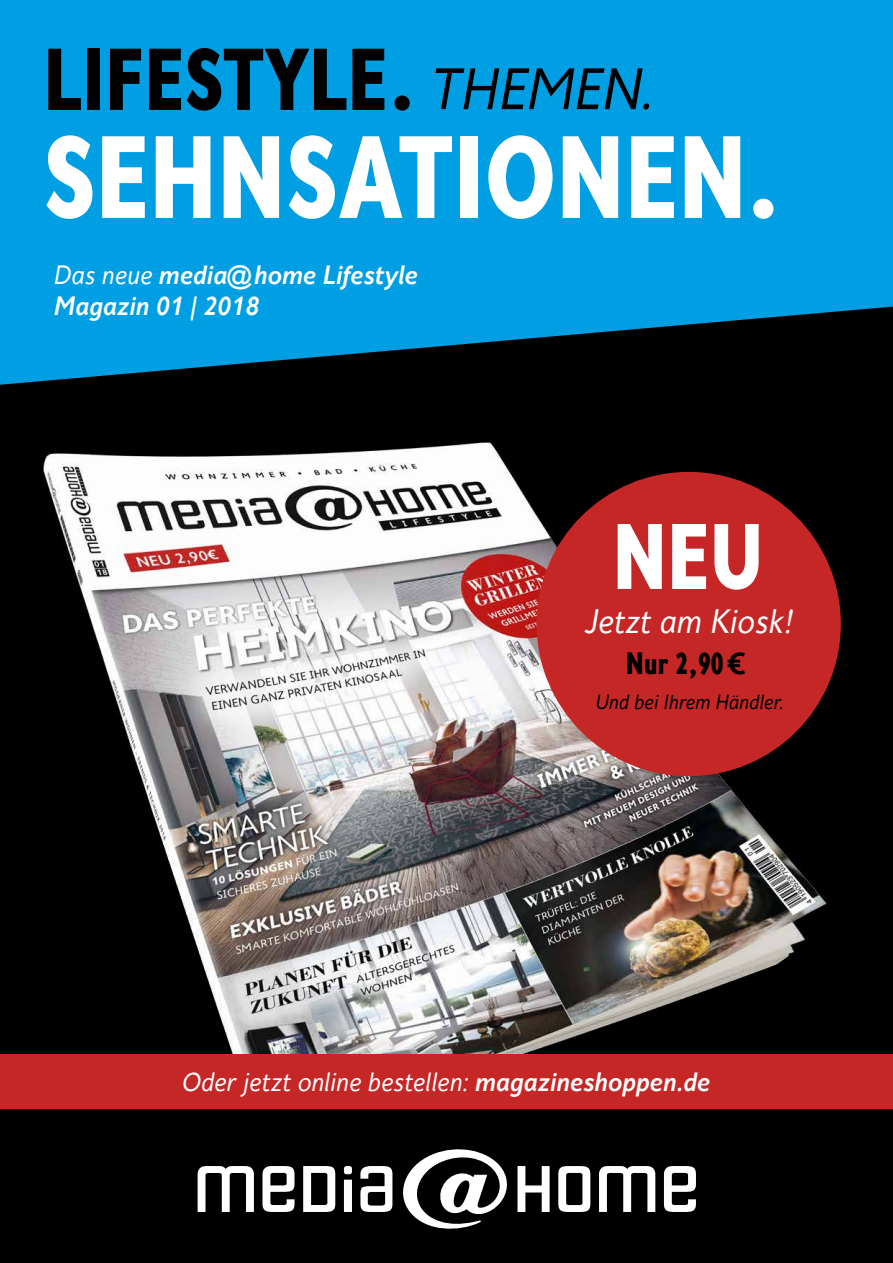
<style>
.page{position:relative;width:893px;height:1263px;background:#000}
.page>*{position:absolute;margin:0;border:0;box-sizing:border-box;transform-origin:0 0}
.t1{font:700 condensed 120px "Fiendstar";color:#fff}
.t2{font:700 condensed 95.55px "Fiendstar";color:#fff}
.t3{font:700 condensed 90px "Fiendstar";color:#000}
.t4{font:italic 34.5px "Fiendstar";color:#fff}
.t5{font:700 condensed 31.5px "Fiendstar";color:#000}
.t6{font:italic 27px "Fiendstar";color:#fff}
.t7{font:italic 600 27px/31.5px "Fiendstar";color:#fff}
.t8{font:italic 21px "Fiendstar";color:#000}
.s1{font-weight:400;font-style:italic;font-stretch:normal;font-size:60px}
.s2{font-weight:400}
.s3{font-weight:600;font-stretch:normal}
.s4{font-weight:600}
</style>
<div class="page">
<img style="left:43px;top:442px;width:798px;height:612px">
<svg style="left:0;top:0;width:893px;height:385px;background:#008ecb"></svg>
<svg style="left:198px;top:1149px;width:498px;height:80px"></svg>
<div style="left:537px;top:472px;width:304px;height:304px;background:#c42726;border-radius:50%"></div>
<div style="left:0;top:1054px;width:893px;height:55px;background:#c42726"></div>
<h3 class="t3" style="left:44px;top:28px;width:612px">LIFESTYLE. <span class="s1">THEMEN.</span></h3>
<h1 class="t1" style="left:44px;top:108px;width:739px">SEHNSATIONEN.</h1>
<p class="t7" style="left:54px;top:259px;width:366px"><span class="s2">Das neue</span> media@home Lifestyle<br>Magazin 01 | 2018</p>
<h2 class="t2" style="left:613px;top:502px;width:152px">NEU</h2>
<p class="t4" style="left:585px;top:602px;width:209px">Jetzt am Kiosk!</p>
<p class="t5" style="left:626px;top:645px;width:122px">Nur 2,90 <span class="s3">€</span></p>
<p class="t8" style="left:596px;top:690px;width:190px">Und bei Ihrem Händler.</p>
<p class="t6" style="left:182px;top:1067px;width:530px">Oder jetzt online bestellen: <span class="s4">magazineshoppen.de</span></p>
</div>
